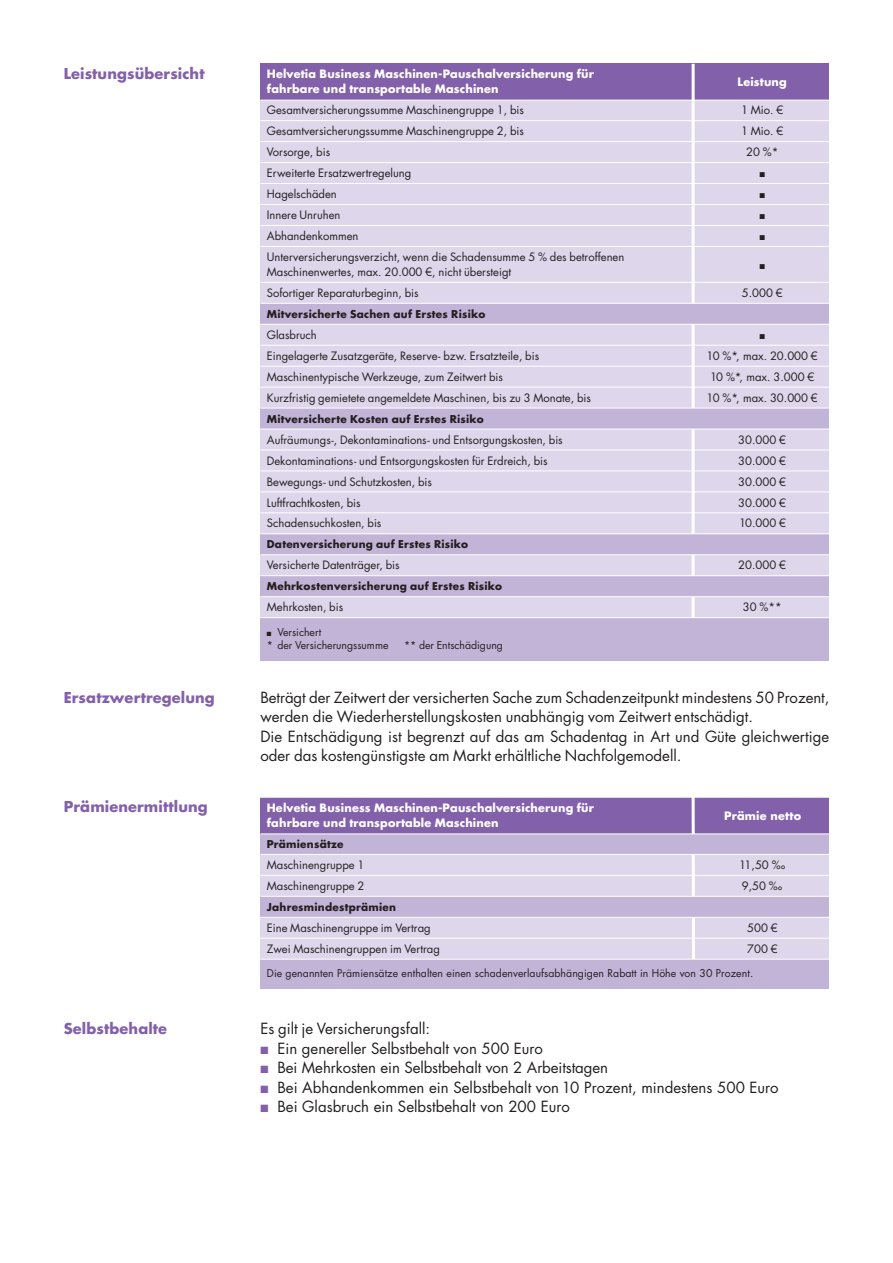
<style>
.page{position:relative;width:893px;height:1263px;background:#fff}
.page>*{position:absolute;margin:0;border:0;box-sizing:border-box;transform-origin:0 0}
.t1{font:15px/19.5px "Futura LT";color:#231f20}
.t2{font:700 14.7px "Futura LT";letter-spacing:.005em;color:#8361aa}
.t3{font:11.25px/15px "Futura LT";color:#231f20}
.t4{font:700 11.25px/15px "Futura LT";letter-spacing:.015em;color:#fff}
.t5{font:700 10.5px "Futura LT";letter-spacing:.02em;color:#231f20}
.t6{font:10.5px/13.5px "Futura LT";letter-spacing:.005em;color:#231f20}
.t7{font:italic 10.5px "Arial";color:#231f20}
.s1{color:#8361aa}
</style>
<div class="page">
<div style="left:260px;top:64px;width:569px;height:577px;background:#ded6ea"></div>
<div style="left:260px;top:64px;width:569px;height:36px;background:#8361aa"></div>
<hr style="left:692px;top:64px;width:3px;height:573px;background:#fff">
<div style="left:260px;top:303px;width:569px;height:21px;background:#c2b4d7"></div>
<div style="left:260px;top:408px;width:569px;height:21px;background:#c2b4d7"></div>
<div style="left:260px;top:534px;width:569px;height:20px;background:#c2b4d7"></div>
<div style="left:260px;top:576px;width:569px;height:21px;background:#c2b4d7"></div>
<div style="left:260px;top:618px;width:569px;height:42px;background:#c2b4d7"></div>
<div style="left:260px;top:797px;width:569px;height:169px;background:#ded6ea"></div>
<div style="left:260px;top:797px;width:569px;height:36px;background:#8361aa"></div>
<hr style="left:692px;top:795px;width:3px;height:164px;background:#fff">
<div style="left:260px;top:959px;width:569px;height:30px;background:#c2b4d7"></div>
<div style="left:260px;top:896px;width:569px;height:21px;background:#c2b4d7"></div>
<div style="left:260px;top:834px;width:569px;height:20px;background:#c2b4d7"></div>
<hr style="left:260px;top:100px;width:569px;height:1px;background:#fff">
<hr style="left:260px;top:120px;width:569px;height:1px;background:#fff">
<hr style="left:260px;top:141px;width:569px;height:1px;background:#fff">
<hr style="left:260px;top:162px;width:569px;height:1px;background:#fff">
<hr style="left:260px;top:183px;width:569px;height:1px;background:#fff">
<hr style="left:260px;top:204px;width:569px;height:1px;background:#fff">
<hr style="left:260px;top:225px;width:569px;height:1px;background:#fff">
<hr style="left:260px;top:246px;width:569px;height:1px;background:#fff">
<hr style="left:260px;top:282px;width:569px;height:1px;background:#fff">
<hr style="left:260px;top:303px;width:569px;height:1px;background:#fff">
<hr style="left:260px;top:324px;width:569px;height:1px;background:#fff">
<hr style="left:260px;top:345px;width:569px;height:1px;background:#fff">
<hr style="left:260px;top:366px;width:569px;height:1px;background:#fff">
<hr style="left:260px;top:387px;width:569px;height:1px;background:#fff">
<hr style="left:260px;top:408px;width:569px;height:1px;background:#fff">
<hr style="left:260px;top:429px;width:569px;height:1px;background:#fff">
<hr style="left:260px;top:450px;width:569px;height:1px;background:#fff">
<hr style="left:260px;top:471px;width:569px;height:1px;background:#fff">
<hr style="left:260px;top:491px;width:569px;height:1px;background:#fff">
<hr style="left:260px;top:512px;width:569px;height:1px;background:#fff">
<hr style="left:260px;top:533px;width:569px;height:1px;background:#fff">
<hr style="left:260px;top:554px;width:569px;height:1px;background:#fff">
<hr style="left:260px;top:575px;width:569px;height:1px;background:#fff">
<hr style="left:260px;top:596px;width:569px;height:1px;background:#fff">
<hr style="left:260px;top:617px;width:569px;height:1px;background:#fff">
<hr style="left:260px;top:833px;width:569px;height:1px;background:#fff">
<hr style="left:260px;top:854px;width:569px;height:1px;background:#fff">
<hr style="left:260px;top:875px;width:569px;height:1px;background:#fff">
<hr style="left:260px;top:896px;width:569px;height:1px;background:#fff">
<hr style="left:260px;top:917px;width:569px;height:1px;background:#fff">
<hr style="left:260px;top:938px;width:569px;height:1px;background:#fff">
<hr style="left:260px;top:959px;width:569px;height:1px;background:#fff">
<h2 class="t2" style="left:64px;top:67px;width:142px">Leistungsübersicht</h2>
<p class="t4" style="left:267px;top:68px;width:329px">Helvetia Business Maschinen-Pauschalversicherung für fahrbare und transportable Maschinen</p>
<p class="t4" style="left:738px;top:75px;width:51px">Leistung</p>
<p class="t3" style="left:267px;top:104px;width:259px">Gesamtversicherungssumme Maschinengruppe 1, bis</p>
<p class="t3" style="left:741px;top:104px;width:44px">1 Mio. €</p>
<p class="t3" style="left:267px;top:125px;width:259px">Gesamtversicherungssumme Maschinengruppe 2, bis</p>
<p class="t3" style="left:741px;top:125px;width:44px">1 Mio. €</p>
<p class="t3" style="left:267px;top:146px;width:65px">Vorsorge, bis</p>
<p class="t3" style="left:746px;top:146px;width:34px">20 %*</p>
<p class="t3" style="left:267px;top:167px;width:146px">Erweiterte Ersatzwertregelung</p>
<p class="t7" style="left:759px;top:167px;width:8px">■</p>
<p class="t3" style="left:267px;top:187px;width:71px">Hagelschäden</p>
<p class="t7" style="left:759px;top:188px;width:8px">■</p>
<p class="t3" style="left:267px;top:208px;width:75px">Innere Unruhen</p>
<p class="t7" style="left:759px;top:209px;width:8px">■</p>
<p class="t3" style="left:267px;top:229px;width:93px">Abhandenkommen</p>
<p class="t7" style="left:759px;top:230px;width:8px">■</p>
<p class="t3" style="left:267px;top:250px;width:359px">Unterversicherungsverzicht, wenn die Schadensumme 5 % des betroffenen<br>Maschinenwertes, max. 20.000 €, nicht übersteigt</p>
<p class="t7" style="left:759px;top:259px;width:8px">■</p>
<p class="t3" style="left:267px;top:286px;width:153px">Sofortiger Reparaturbeginn, bis</p>
<p class="t3" style="left:742px;top:286px;width:42px">5.000 €</p>
<p class="t5" style="left:267px;top:309px;width:220px">Mitversicherte Sachen auf Erstes Risiko</p>
<p class="t3" style="left:267px;top:328px;width:52px">Glasbruch</p>
<p class="t7" style="left:759px;top:329px;width:8px">■</p>
<p class="t3" style="left:267px;top:349px;width:274px">Eingelagerte Zusatzgeräte, Reserve- bzw. Ersatzteile, bis</p>
<p class="t3" style="left:707px;top:349px;width:113px">10 %*, max. 20.000 €</p>
<p class="t3" style="left:267px;top:370px;width:238px">Maschinentypische Werkzeuge, zum Zeitwert bis</p>
<p class="t3" style="left:710px;top:370px;width:106px">10 %*, max. 3.000 €</p>
<p class="t3" style="left:267px;top:391px;width:326px">Kurzfristig gemietete angemeldete Maschinen, bis zu 3 Monate, bis</p>
<p class="t3" style="left:707px;top:391px;width:113px">10 %*, max. 30.000 €</p>
<p class="t5" style="left:267px;top:414px;width:219px">Mitversicherte Kosten auf Erstes Risiko</p>
<p class="t3" style="left:267px;top:433px;width:297px">Aufräumungs-, Dekontaminations- und Entsorgungskosten, bis</p>
<p class="t3" style="left:738px;top:433px;width:49px">30.000 €</p>
<p class="t3" style="left:267px;top:454px;width:282px">Dekontaminations- und Entsorgungskosten für Erdreich, bis</p>
<p class="t3" style="left:738px;top:454px;width:49px">30.000 €</p>
<p class="t3" style="left:267px;top:475px;width:167px">Bewegungs- und Schutzkosten, bis</p>
<p class="t3" style="left:738px;top:475px;width:49px">30.000 €</p>
<p class="t3" style="left:267px;top:496px;width:95px">Luftfrachtkosten, bis</p>
<p class="t3" style="left:738px;top:496px;width:49px">30.000 €</p>
<p class="t3" style="left:267px;top:517px;width:116px">Schadensuchkosten, bis</p>
<p class="t3" style="left:739px;top:517px;width:49px">10.000 €</p>
<p class="t5" style="left:267px;top:540px;width:203px">Datenversicherung auf Erstes Risiko</p>
<p class="t3" style="left:267px;top:559px;width:134px">Versicherte Datenträger, bis</p>
<p class="t3" style="left:738px;top:559px;width:49px">20.000 €</p>
<p class="t5" style="left:267px;top:582px;width:237px">Mehrkostenversicherung auf Erstes Risiko</p>
<p class="t3" style="left:267px;top:601px;width:78px">Mehrkosten, bis</p>
<p class="t3" style="left:743px;top:601px;width:40px">30 %**</p>
<p class="t6" style="left:267px;top:626px;width:123px">■ Versichert<br>* der Versicherungssumme</p>
<p class="t6" style="left:404px;top:639px;width:100px">** der Entschädigung</p>
<h2 class="t2" style="left:64px;top:691px;width:152px">Ersatzwertregelung</h2>
<p class="t1" style="left:260px;top:689px;width:570px">Beträgt der Zeitwert der versicherten Sache zum Schadenzeitpunkt mindestens 50 Prozent, werden die Wiederherstellungskosten unabhängig vom Zeitwert entschädigt.<br>Die Entschädigung ist begrenzt auf das am Schadentag in Art und Güte gleichwertige oder das kostengünstigste am Markt erhältliche Nachfolgemodell.</p>
<h2 class="t2" style="left:64px;top:800px;width:145px">Prämienermittlung</h2>
<p class="t4" style="left:267px;top:801px;width:329px">Helvetia Business Maschinen-Pauschalversicherung für fahrbare und transportable Maschinen</p>
<p class="t4" style="left:724px;top:809px;width:79px">Prämie netto</p>
<p class="t5" style="left:267px;top:839px;width:78px">Prämiensätze</p>
<p class="t3" style="left:267px;top:858px;width:99px">Maschinengruppe 1</p>
<p class="t3" style="left:739px;top:858px;width:48px">11,50 ‰</p>
<p class="t3" style="left:267px;top:879px;width:99px">Maschinengruppe 2</p>
<p class="t3" style="left:742px;top:879px;width:42px">9,50 ‰</p>
<p class="t5" style="left:267px;top:902px;width:131px">Jahresmindestprämien</p>
<p class="t3" style="left:267px;top:921px;width:165px">Eine Maschinengruppe im Vertrag</p>
<p class="t3" style="left:747px;top:921px;width:32px">500 €</p>
<p class="t3" style="left:267px;top:942px;width:175px">Zwei Maschinengruppen im Vertrag</p>
<p class="t3" style="left:747px;top:942px;width:32px">700 €</p>
<p class="t6" style="left:267px;top:967px;width:488px">Die genannten Prämiensätze enthalten einen schadenverlaufsabhängigen Rabatt in Höhe von 30 Prozent.</p>
<h2 class="t2" style="left:64px;top:1022px;width:105px">Selbstbehalte</h2>
<h1 class="t1" style="left:260px;top:1020px;width:171px">Es gilt je Versicherungsfall:</h1>
<h1 class="t1" style="left:260px;top:1040px;width:284px"><span class="s1">■</span> Ein genereller Selbstbehalt von 500 Euro</h1>
<h1 class="t1" style="left:260px;top:1059px;width:349px"><span class="s1">■</span> Bei Mehrkosten ein Selbstbehalt von 2 Arbeitstagen</h1>
<h1 class="t1" style="left:260px;top:1079px;width:520px"><span class="s1">■</span> Bei Abhandenkommen ein Selbstbehalt von 10 Prozent, mindestens 500 Euro</h1>
<h1 class="t1" style="left:260px;top:1098px;width:311px"><span class="s1">■</span> Bei Glasbruch ein Selbstbehalt von 200 Euro</h1>
</div>
